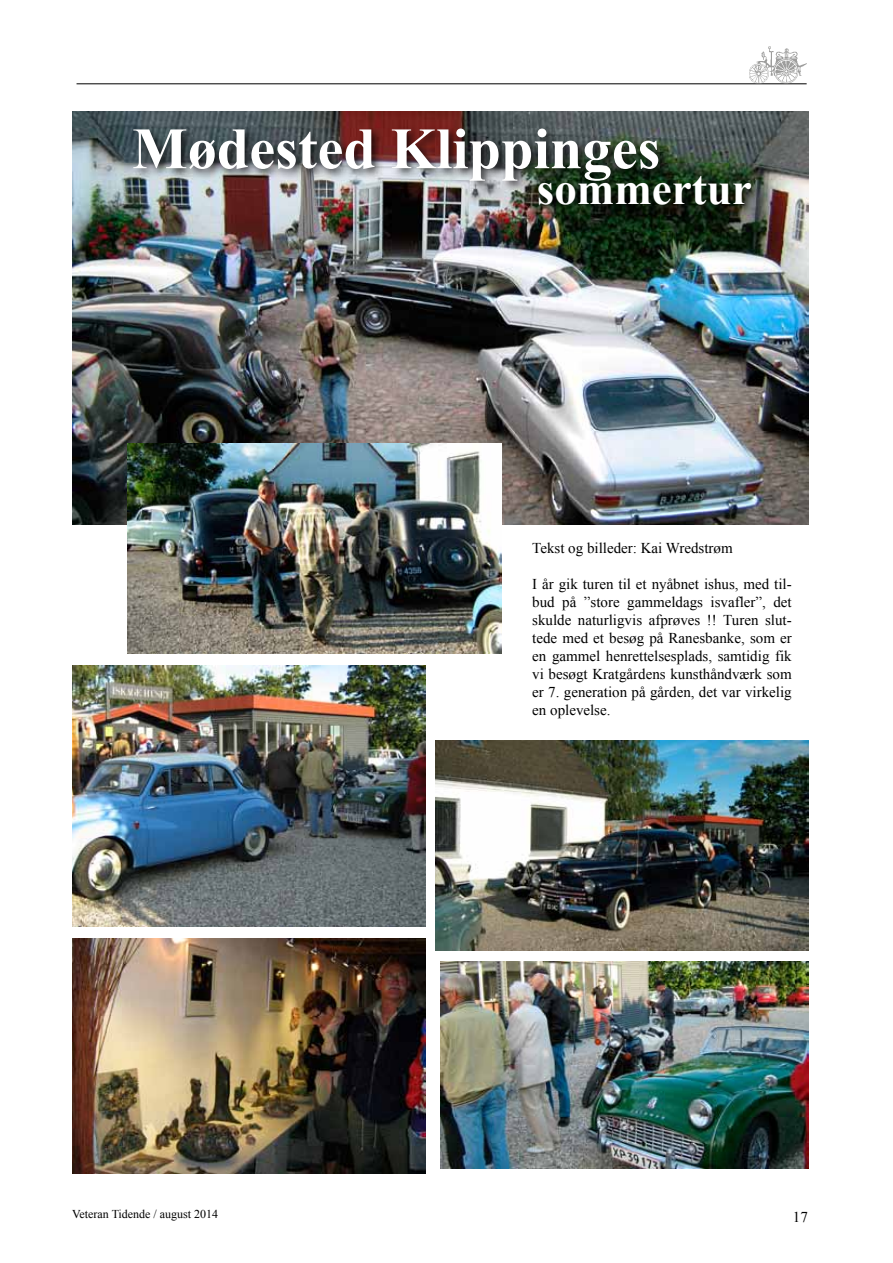
<style>
.page{position:relative;width:893px;height:1263px;background:#fff}
.page>*{position:absolute;margin:0;border:0;box-sizing:border-box;transform-origin:0 0}
.t1{font:700 58.5px "Times New Roman";color:#fff}
.t2{font:700 45px "Times New Roman";color:#fff}
.t3{font:15px/18px "Times New Roman";color:#000;text-align:justify}
.t4{font:12px "Times New Roman";color:#000}
</style>
<div class="page">
<hr style="left:77px;top:84px;width:730px;height:1px;background:#000">
<img style="left:749px;top:46px;width:57px;height:37px">
<img style="left:435px;top:741px;width:373px;height:209px">
<img style="left:72px;top:665px;width:353px;height:261px">
<img style="left:440px;top:962px;width:368px;height:206px">
<img style="left:72px;top:939px;width:353px;height:235px">
<img style="left:72px;top:111px;width:736px;height:414px">
<div style="left:131px;top:125px;width:632px;height:92px;background:#000;opacity:.75"></div>
<img style="left:128px;top:443px;width:374px;height:210px">
<h1 class="t1" style="left:132px;top:108px;width:530px">Mødested Klippinges</h1>
<h2 class="t2" style="left:537px;top:158px;width:216px">sommertur</h2>
<p class="t3" style="left:532px;top:539px;width:202px">Tekst og billeder: Kai Wredstrøm</p>
<p class="t3" style="left:532px;top:575px;width:261px">I år gik turen til et nyåbnet ishus, med til&shy;bud på ”store gammeldags isvafler”, det skulde naturligvis afprøves !! Turen slut&shy;tede med et besøg på Ranesbanke, som er en gammel henrettelsesplads, samtidig fik vi besøgt Kratgårdens kunsthåndværk som er 7. generation på gården, det var virkelig en oplevelse.</p>
<p class="t4" style="left:72px;top:1206px;width:147px">Veteran Tidende / august 2014</p>
<p class="t3" style="left:793px;top:1208px;width:16px">17</p>
</div>
